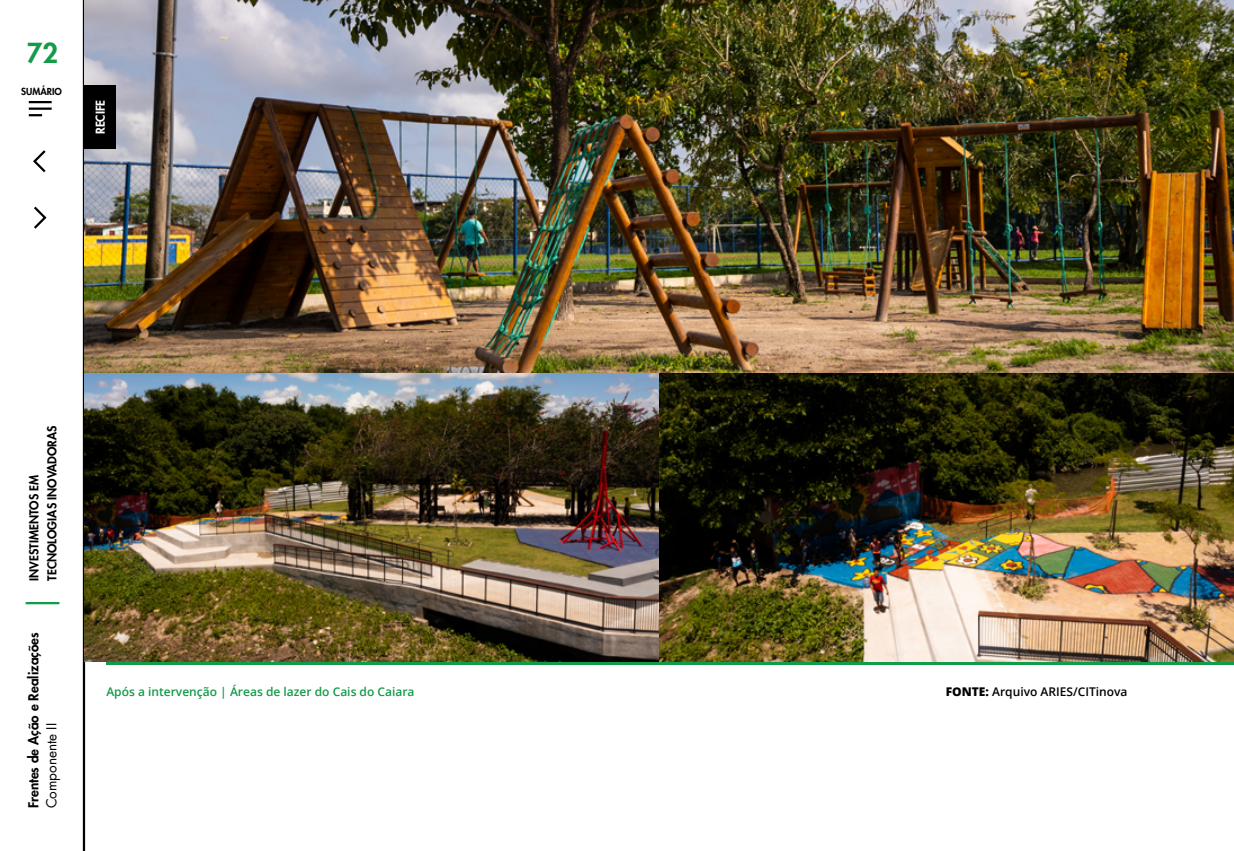
<style>
.page{position:relative;width:1234px;height:851px;background:#fff}
.page>*{position:absolute;margin:0;border:0;box-sizing:border-box;transform-origin:0 0}
.t1{font:800 27px "Futura";color:#129b48}
.t2{font:800 13.5px "Futura";color:#000}
.t3{font:13.5px "Futura";color:#000}
.t4{font:600 12px "Open Sans";color:#129b48}
.t5{font:800 12px/18px "Futura";color:#000}
.t6{font:600 12px "Open Sans";color:#000}
.t7{font:800 12px "Futura";color:#fff}
.t8{font:800 9.45px "Futura";color:#000}
.s1{font-weight:800}
</style>
<div class="page">
<hr style="left:26px;top:602px;width:33px;height:2px;background:#129b48">
<hr style="left:83px;top:0;width:2px;height:850px;background:#000">
<svg style="left:33px;top:150px;width:13px;height:23px"></svg>
<svg style="left:34px;top:206px;width:13px;height:23px"></svg>
<hr style="left:29px;top:101px;width:23px;height:2px;background:#000">
<hr style="left:29px;top:107px;width:23px;height:3px;background:#000">
<svg style="left:29px;top:114px;width:13px;height:2px"></svg>
<svg style="left:106px;top:661px;width:1127px;height:4px;background:#2c8e47"></svg>
<img style="left:84px;top:0;width:1149px;height:661px">
<div style="left:84px;top:85px;width:31px;height:64px;background:#000"></div>
<h1 class="t1" style="left:27px;top:40px;width:33px">72</h1>
<p class="t8" style="left:21px;top:87px;width:42px">SUMÁRIO</p>
<p class="t7" style="left:94px;top:134px;width:36px;rotate:-90deg">RECIFE</p>
<p class="t5" style="left:26px;top:580px;width:157px;rotate:-90deg">INVESTIMENTOS EM<br>TECNOLOGIAS INOVADORAS</p>
<p class="t2" style="left:27px;top:808px;width:177px;rotate:-90deg">Frentes de Ação e Realizações</p>
<p class="t3" style="left:45px;top:808px;width:87px;rotate:-90deg">Componente II</p>
<p class="t4" style="left:106px;top:683px;width:310px">Após a intervenção | Áreas de lazer do Cais do Caiara</p>
<p class="t6" style="left:945px;top:683px;width:183px"><span class="s1">FONTE:</span> Arquivo ARIES/CITinova</p>
</div>
